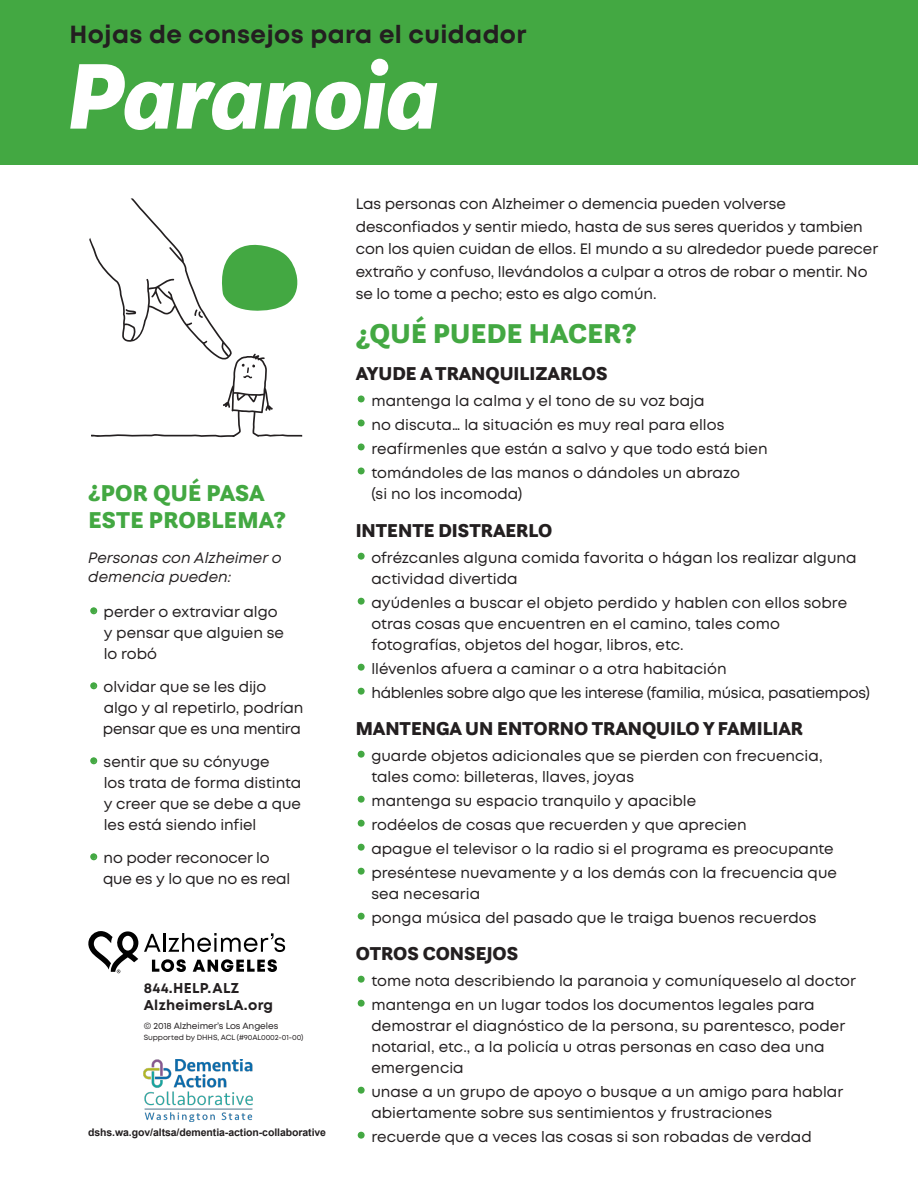
<style>
.page{position:relative;width:918px;height:1188px;background:#fff}
.page>*{position:absolute;margin:0;border:0;box-sizing:border-box;transform-origin:0 0}
._01-head{font:italic 900 97.5px "Questa Sans";letter-spacing:-.015em;color:#fff}
.t1{font:900 28.5px "Questa Sans";letter-spacing:.01em;color:#43a842}
.t2{font:700 24.75px "Mont";letter-spacing:.015em;color:#231f20}
.t3{font:900 24px "Questa Sans";letter-spacing:.01em;color:#43a842}
.t4{font:900 19.5px "Questa Sans";color:#231f20}
._02-opening_paragrap{font:15px/22.5px "Mont";color:#231f20}
._02-opening_paragrap-2{font:15px "Mont";letter-spacing:-.02em;color:#231f20}
.t5{font:italic 15px/19.5px "Mont";color:#231f20}
.t6{font:700 14.25px "Mont";letter-spacing:.02em;color:#231f20}
.t7{font:700 10.5px "Arial";letter-spacing:-.005em;color:#231f20}
.t8{font:9px "Mont";letter-spacing:-.01em;color:#231f20}
.t9{font:7.5px "Mont";letter-spacing:-.01em;color:#231f20}
.s1{font-family:"Century Gothic";font-size:18px;color:#43a842}
</style>
<div class="page">
<div style="left:0;top:0;width:918px;height:164px;background:#43a842"></div>
<svg style="left:89px;top:198px;width:213px;height:240px"></svg>
<svg style="left:88px;top:931px;width:50px;height:42px"></svg>
<svg style="left:152px;top:959px;width:34px;height:13px"></svg>
<svg style="left:193px;top:959px;width:84px;height:13px"></svg>
<svg style="left:144px;top:933px;width:141px;height:19px"></svg>
<img style="left:144px;top:1059px;width:109px;height:62px">
<p class="t2" style="left:70px;top:19px;width:459px">Hojas de consejos para el cuidador</p>
<p class="_01-head" style="left:68px;top:33px;width:373px">Paranoia</p>
<p class="t3" style="left:88px;top:477px;width:178px">¿POR QUÉ PASA</p>
<p class="t3" style="left:88px;top:504px;width:199px">ESTE PROBLEMA?</p>
<p class="t5" style="left:88px;top:548px;width:195px">Personas con Alzheimer o demencia pueden:</p>
<p class="_02-opening_paragrap" style="left:88px;top:601px;width:191px"><span class="s1">•</span> perder o extraviar algo</p>
<p class="_02-opening_paragrap" style="left:104px;top:622px;width:182px">y pensar que alguien se</p>
<p class="_02-opening_paragrap" style="left:104px;top:643px;width:55px">lo robó</p>
<p class="_02-opening_paragrap" style="left:88px;top:676px;width:180px"><span class="s1">•</span> olvidar que se les dijo</p>
<p class="_02-opening_paragrap" style="left:104px;top:697px;width:201px">algo y al repetirlo, podrían</p>
<p class="_02-opening_paragrap" style="left:103px;top:718px;width:199px">pensar que es una mentira</p>
<p class="_02-opening_paragrap" style="left:88px;top:751px;width:183px"><span class="s1">•</span> sentir que su cónyuge</p>
<p class="_02-opening_paragrap" style="left:104px;top:772px;width:199px">los trata de forma distinta</p>
<p class="_02-opening_paragrap" style="left:104px;top:793px;width:199px">y creer que se debe a que</p>
<p class="_02-opening_paragrap" style="left:104px;top:814px;width:154px">les está siendo infiel</p>
<p class="_02-opening_paragrap" style="left:88px;top:847px;width:183px"><span class="s1">•</span> no poder reconocer lo</p>
<p class="_02-opening_paragrap" style="left:103px;top:868px;width:189px">que es y lo que no es real</p>
<p class="t6" style="left:144px;top:979px;width:97px">844.HELP.ALZ</p>
<p class="t6" style="left:144px;top:996px;width:131px">AlzheimersLA.org</p>
<p class="t8" style="left:144px;top:1020px;width:136px">© 2018 Alzheimer’s Los Angeles</p>
<p class="t9" style="left:144px;top:1033px;width:161px">Supported by DHHS, ACL (#90AL0002-01-00)</p>
<p class="t7" style="left:88px;top:1125px;width:240px">dshs.wa.gov/altsa/dementia-action-collaborative</p>
<p class="_02-opening_paragrap" style="left:356px;top:193px;width:524px">Las personas con Alzheimer o demencia pueden volverse desconfiados y sentir miedo, hasta de sus seres queridos y tambien con los quien cuidan de ellos. El mundo a su alrededor puede parecer extraño y confuso, llevándolos a culpar a otros de robar o mentir. No se lo tome a pecho; esto es algo común.</p>
<p class="t1" style="left:356px;top:315px;width:282px">¿QUÉ PUEDE HACER?</p>
<p class="t4" style="left:356px;top:361px;width:253px">AYUDE A TRANQUILIZARLOS</p>
<p class="_02-opening_paragrap" style="left:356px;top:389px;width:350px"><span class="s1">•</span> mantenga la calma y el tono de su voz baja</p>
<p class="_02-opening_paragrap" style="left:356px;top:413px;width:370px"><span class="s1">•</span> no discuta… la situación es muy real para ellos</p>
<p class="_02-opening_paragrap" style="left:356px;top:437px;width:413px"><span class="s1">•</span> reafírmenles que están a salvo y que todo está bien</p>
<p class="_02-opening_paragrap" style="left:356px;top:461px;width:386px"><span class="s1">•</span> tomándoles de las manos o dándoles un abrazo</p>
<p class="_02-opening_paragrap" style="left:371px;top:483px;width:152px">(si no los incomoda)</p>
<p class="t4" style="left:356px;top:518px;width:198px">INTENTE DISTRAERLO</p>
<p class="_02-opening_paragrap" style="left:356px;top:546px;width:503px"><span class="s1">•</span> ofrézcanles alguna comida favorita o hágan los realizar alguna</p>
<p class="_02-opening_paragrap" style="left:371px;top:567px;width:148px">actividad divertida</p>
<p class="_02-opening_paragrap" style="left:356px;top:591px;width:493px"><span class="s1">•</span> ayúdenles a buscar el objeto perdido y hablen con ellos sobre</p>
<p class="_02-opening_paragrap" style="left:371px;top:612px;width:410px">otras cosas que encuentren en el camino, tales como</p>
<p class="_02-opening_paragrap" style="left:371px;top:633px;width:314px">fotografías, objetos del hogar, libros, etc.</p>
<p class="_02-opening_paragrap" style="left:356px;top:657px;width:372px"><span class="s1">•</span> llévenlos afuera a caminar o a otra habitación</p>
<p class="_02-opening_paragrap-2" style="left:356px;top:683px;width:516px"><span class="s1">•</span> háblenles sobre algo que les interese (familia, música, pasatiempos)</p>
<p class="t4" style="left:356px;top:716px;width:449px">MANTENGA UN ENTORNO TRANQUILO Y FAMILIAR</p>
<p class="_02-opening_paragrap" style="left:356px;top:744px;width:469px"><span class="s1">•</span> guarde objetos adicionales que se pierden con frecuencia,</p>
<p class="_02-opening_paragrap" style="left:371px;top:765px;width:264px">tales como: billeteras, llaves, joyas</p>
<p class="_02-opening_paragrap" style="left:356px;top:789px;width:342px"><span class="s1">•</span> mantenga su espacio tranquilo y apacible</p>
<p class="_02-opening_paragrap" style="left:356px;top:813px;width:392px"><span class="s1">•</span> rodéelos de cosas que recuerden y que aprecien</p>
<p class="_02-opening_paragrap" style="left:356px;top:837px;width:480px"><span class="s1">•</span> apague el televisor o la radio si el programa es preocupante</p>
<p class="_02-opening_paragrap" style="left:356px;top:861px;width:483px"><span class="s1">•</span> preséntese nuevamente y a los demás con la frecuencia que</p>
<p class="_02-opening_paragrap" style="left:371px;top:882px;width:110px">sea necesaria</p>
<p class="_02-opening_paragrap" style="left:356px;top:906px;width:462px"><span class="s1">•</span> ponga música del pasado que le traiga buenos recuerdos</p>
<p class="t4" style="left:356px;top:941px;width:164px">OTROS CONSEJOS</p>
<p class="_02-opening_paragrap" style="left:356px;top:969px;width:502px"><span class="s1">•</span> tome nota describiendo la paranoia y comuníqueselo al doctor</p>
<p class="_02-opening_paragrap" style="left:356px;top:993px;width:461px"><span class="s1">•</span> mantenga en un lugar todos los documentos legales para</p>
<p class="_02-opening_paragrap" style="left:371px;top:1014px;width:475px">demostrar el diagnóstico de la persona, su parentesco, poder</p>
<p class="_02-opening_paragrap" style="left:371px;top:1035px;width:455px">notarial, etc., a la policía u otras personas en caso dea una</p>
<p class="_02-opening_paragrap" style="left:371px;top:1056px;width:94px">emergencia</p>
<p class="_02-opening_paragrap" style="left:356px;top:1080px;width:489px"><span class="s1">•</span> unase a un grupo de apoyo o busque a un amigo para hablar</p>
<p class="_02-opening_paragrap" style="left:371px;top:1101px;width:402px">abiertamente sobre sus sentimientos y frustraciones</p>
<p class="_02-opening_paragrap" style="left:356px;top:1125px;width:458px"><span class="s1">•</span> recuerde que a veces las cosas si son robadas de verdad</p>
</div>
